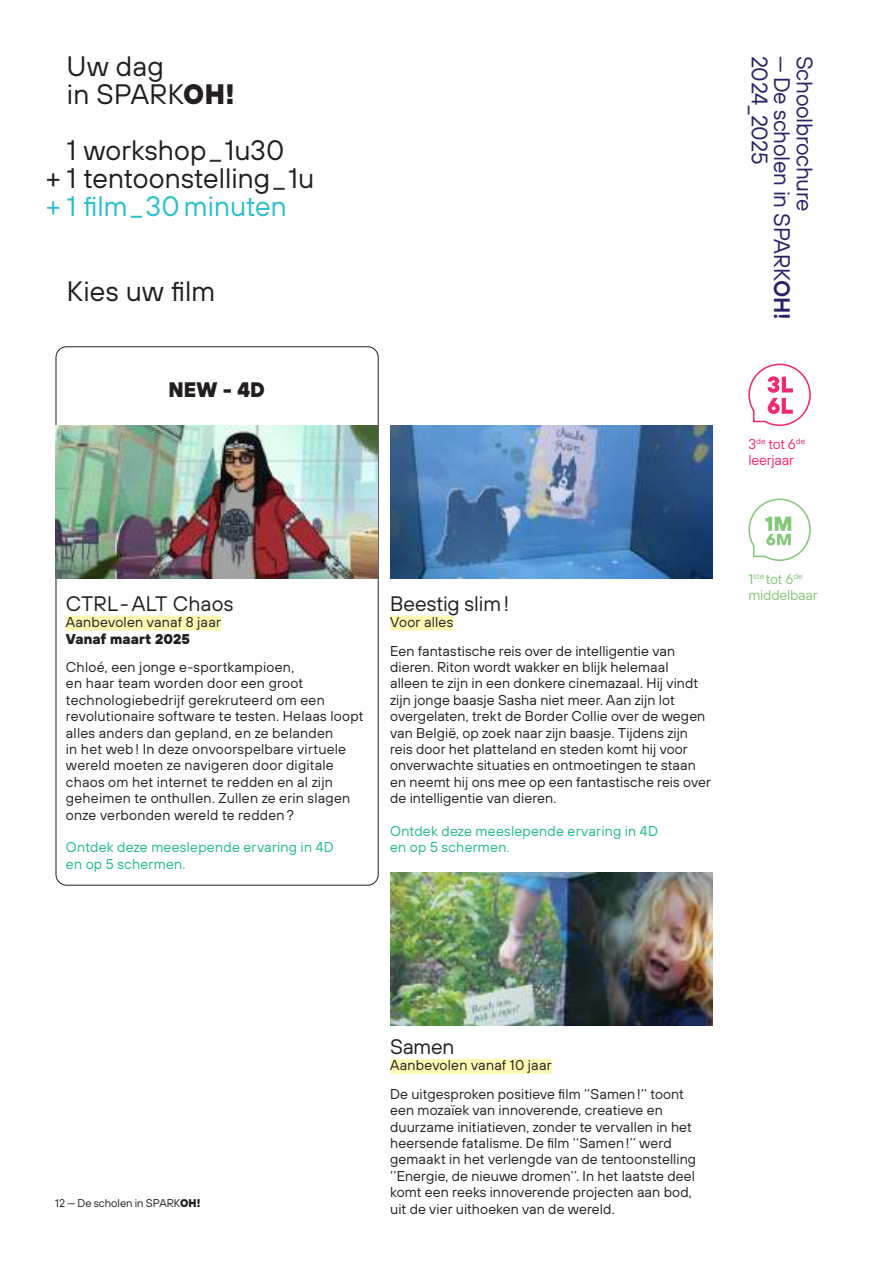
<style>
.page{position:relative;width:893px;height:1263px;background:#fff}
.page>*{position:absolute;margin:0;border:0;box-sizing:border-box;transform-origin:0 0}
.t1{font:28.2px/28.2px "TT Hoves";letter-spacing:.005em;color:#241f1f}
.t2{font:22.5px/45px "TT Hoves";letter-spacing:-.015em;color:#272366}
.t3{font:21px "TT Hoves";color:#241f1f}
.t4{font:800 21px "TT Hoves";color:#241f1f}
.t5{font:14.25px/16.4px "TT Hoves";letter-spacing:.01em;color:#241f1f}
.t6{font:14.25px/16.4px "TT Hoves";letter-spacing:.02em;color:#1eba8d}
.t7{font:14.25px/16.4px "TT Hoves";letter-spacing:-.015em;color:#85c878}
.t8{font:14.25px/16.4px "TT Hoves";letter-spacing:-.015em;color:#f12873}
.t9{font:800 14.25px "TT Hoves";letter-spacing:.005em;color:#241f1f}
.t10{font:11.25px "TT Hoves";color:#241f1f}
.s1{font-weight:800}
.s2{color:#2e2f38}
.s3{color:#2ac0c9}
.s4{font-weight:600}
</style>
<div class="page">
<svg style="left:748px;top:363px;width:63px;height:63px"></svg>
<svg style="left:748px;top:498px;width:63px;height:63px"></svg>
<div style="left:390px;top:616px;width:63px;height:15px;background:#fdf8b2"></div>
<img style="left:390px;top:425px;width:322px;height:153px">
<img style="left:390px;top:872px;width:322px;height:153px">
<div style="left:390px;top:1059px;width:162px;height:15px;background:#fdf8b2"></div>
<img style="left:56px;top:425px;width:322px;height:153px">
<div style="left:66px;top:616px;width:155px;height:15px;background:#fdf8b2"></div>
<h1 class="t1" style="left:67px;top:51px;width:169px">Uw dag<br>in SPARK<span class="s1">OH!</span></h1>
<h1 class="t1" style="left:46px;top:136px;width:270px;text-indent:21px">1 workshop <span class="s2">_</span>1u30<br>+ 1 tentoonstelling <span class="s2">_</span>1u <span class="s3">+ 1 film _ 30 minuten</span></h1>
<h1 class="t1" style="left:67px;top:276px;width:150px">Kies uw film</h1>
<h3 class="t4" style="left:169px;top:375px;width:98px">NEW - 4D</h3>
<h2 class="t2" style="left:805px;top:56px;width:266px;rotate:90deg">— De scholen in SPARK<span class="s4">OH!</span></h2>
<h2 class="t2" style="left:827px;top:56px;width:157px;rotate:90deg">Schoolbrochure<br>2024_2025</h2>
<p class="t8" style="left:748px;top:435px;width:58px">3<sup>de</sup> tot 6<sup>de </sup>leerjaar</p>
<h3 class="t3" style="left:66px;top:590px;width:169px">CTRL-ALT Chaos</h3>
<p class="t5" style="left:66px;top:614px;width:157px">Aanbevolen vanaf 8 jaar</p>
<p class="t9" style="left:66px;top:629px;width:126px">Vanaf maart 2025</p>
<p class="t5" style="left:66px;top:659px;width:299px">Chloé, een jonge e-sportkampioen,<br>en haar team worden door een groot technologiebedrijf gerekruteerd om een revolutionaire software te testen. Helaas loopt alles anders dan gepland, en ze belanden<br>in het web! In deze onvoorspelbare virtuele wereld moeten ze navigeren door digitale chaos om het internet te redden en al zijn geheimen te onthullen. Zullen ze erin slagen onze verbonden wereld te redden ?</p>
<p class="t6" style="left:66px;top:839px;width:269px">Ontdek deze meeslepende ervaring in 4D en op 5 schermen.</p>
<h3 class="t3" style="left:390px;top:590px;width:120px">Beestig slim!</h3>
<p class="t5" style="left:390px;top:608px;width:286px;line-height:28.3px">Voor alles<br>Een fantastische reis over de intelligentie van</p>
<p class="t5" style="left:390px;top:659px;width:322px">dieren. Riton wordt wakker en blijk helemaal<br>alleen te zijn in een donkere cinemazaal. Hij vindt zijn jonge baasje Sasha niet meer. Aan zijn lot overgelaten, trekt de Border Collie over de wegen van België, op zoek naar zijn baasje. Tijdens zijn reis door het platteland en steden komt hij voor onverwachte situaties en ontmoetingen te staan en neemt hij ons mee op een fantastische reis over de intelligentie van dieren.</p>
<p class="t6" style="left:390px;top:822px;width:269px">Ontdek deze meeslepende ervaring in 4D en op 5 schermen.</p>
<p class="t7" style="left:748px;top:570px;width:71px">1<sup>ste</sup> tot 6<sup>de </sup>middelbaar</p>
<p class="t10" style="left:55px;top:1196px;width:147px">12 — De scholen in SPARK<span class="s1">OH!</span></p>
<h3 class="t3" style="left:390px;top:1034px;width:66px">Samen</h3>
<p class="t5" style="left:390px;top:1051px;width:295px;line-height:28.3px">Aanbevolen vanaf 10 jaar<br>De uitgesproken positieve film ‘‘Samen!’’ toont</p>
<p class="t5" style="left:390px;top:1102px;width:308px">een mozaïek van innoverende, creatieve en duurzame initiatieven, zonder te vervallen in het heersende fatalisme. De film ‘‘Samen!’’ werd gemaakt in het verlengde van de tentoonstelling ‘‘Energie, de nieuwe dromen’’. In het laatste deel komt een reeks innoverende projecten aan bod, uit de vier uithoeken van de wereld.</p>
</div>
